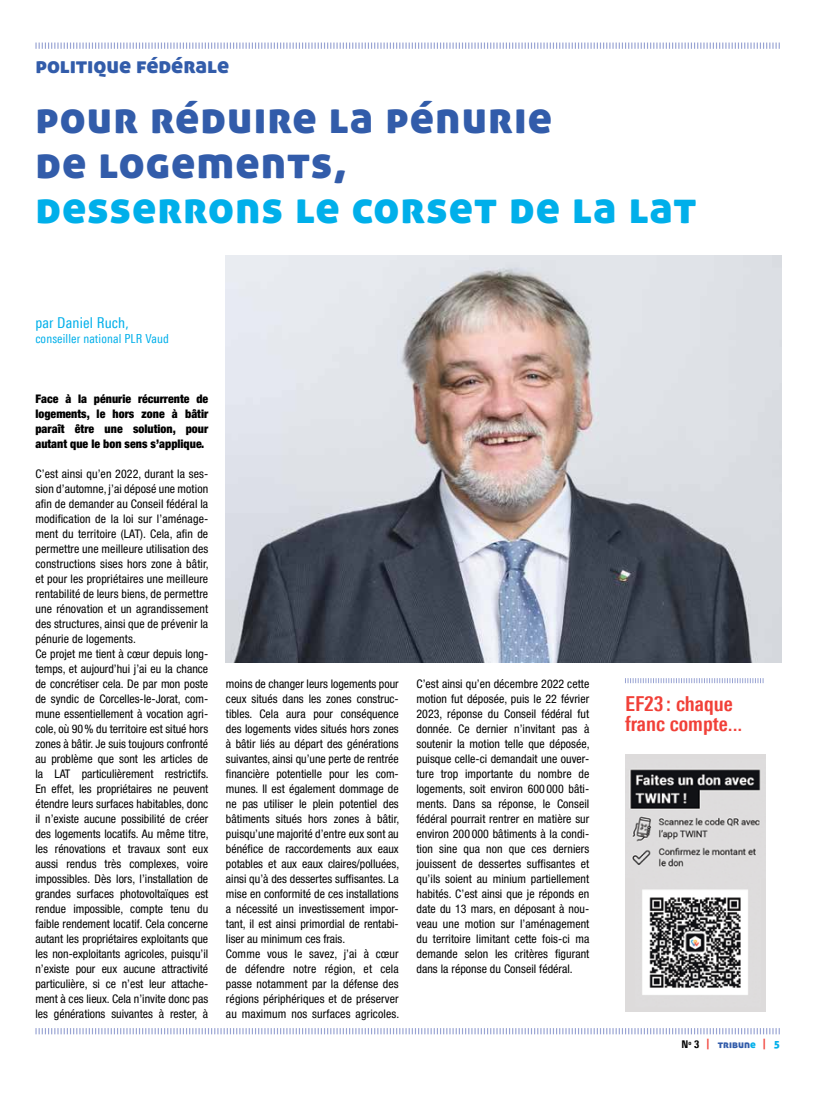
<style>
.page{position:relative;width:833px;height:1099px;background:#fff}
.page>*{position:absolute;margin:0;border:0;box-sizing:border-box;transform-origin:0 0}
.t1{font:45px/45px "Aller Display";letter-spacing:.025em;color:#325caa}
.t2{font:45px "Aller Display";letter-spacing:.025em;color:#00afea}
.t3{font:22.5px "Aller Display";letter-spacing:-.005em;color:#325caa}
.t4{font:700 20.62px/20.6px "Linotype Univers 620 Cn";color:#f14038}
.t5{font:15px "Linotype Univers 420 Cn";letter-spacing:.01em;color:#00afea}
.t6{font:12.5px "Linotype Univers 420 Cn";letter-spacing:.01em;color:#00afea}
.t7{font:condensed 11.88px/15px "Helvetica Neue LT Pro";color:#000}
.t8{font:900 condensed 11.88px/15px "Helvetica Neue LT Pro";color:#000;text-align:justify}
.t9{font:10.62px "Aller Display";color:#325caa}
.s1{font-family:"Linotype Univers 720 Cn";font-weight:800;color:#000}
.s2{font-family:"Linotype Univers 720 Cn";font-weight:800;color:#f14038}
.s3{color:#00afea}
</style>
<div class="page">
<svg style="left:35px;top:42px;width:745px;height:7px"></svg>
<svg style="left:35px;top:1028px;width:745px;height:7px"></svg>
<svg style="left:625px;top:678px;width:138px;height:5px"></svg>
<img style="left:625px;top:754px;width:140px;height:257px">
<img style="left:226px;top:255px;width:555px;height:408px">
<h2 class="t3" style="left:35px;top:50px;width:195px">politique fédérale</h2>
<h1 class="t1" style="left:35px;top:93px;width:518px">pour réduire la pénurie de logements,</h1>
<h1 class="t2" style="left:35px;top:178px;width:662px">desserrons le corset de la lat</h1>
<p class="t5" style="left:35px;top:313px;width:95px">par Daniel Ruch,</p>
<p class="t6" style="left:35px;top:331px;width:135px">conseiller national PLR Vaud</p>
<p class="t8" style="left:35px;top:391px;width:174px">Face à la pénurie récurrente de logements, le hors zone à bâtir paraît être une solution, pour autant que le bon sens s’applique.</p>
<p class="t7" style="left:35px;top:466px;width:175px">C’est ainsi qu’en 2022, durant la ses&shy;sion d’automne, j’ai déposé une motion afin de demander au Conseil fédéral la modification de la loi sur l’aménage&shy;ment du territoire (LAT). Cela, afin de permettre une meilleure utilisation des constructions sises hors zone à bâtir, et pour les propriétaires une meilleure rentabilité de leurs biens, de permettre une rénovation et un agrandissement des structures, ainsi que de prévenir la pénurie de logements.<br>Ce projet me tient à cœur depuis long&shy;temps, et aujourd’hui j’ai eu la chance de concrétiser cela. De par mon poste de syndic de Corcelles-le-Jorat, com&shy;mune essentiellement à vocation agri&shy;cole, où 90% du territoire est situé hors zones à bâtir. Je suis toujours confronté au problème que sont les articles de la LAT particulièrement restrictifs.<br>En effet, les propriétaires ne peuvent étendre leurs surfaces habitables, donc il n’existe aucune possibilité de créer des logements locatifs. Au même titre, les rénovations et travaux sont eux aussi rendus très complexes, voire impossibles. Dès lors, l’installation de grandes surfaces photovoltaïques est rendue impossible, compte tenu du faible rendement locatif. Cela concerne autant les propriétaires exploitants que les non-exploitants agricoles, puisqu’il n’existe pour eux aucune attractivité particulière, si ce n’est leur attache&shy;ment à ces lieux. Cela n’invite donc pas les générations suivantes à rester, à</p>
<p class="t7" style="left:226px;top:676px;width:175px">moins de changer leurs logements pour ceux situés dans les zones construc&shy;tibles. Cela aura pour conséquence des logements vides situés hors zones à bâtir liés au départ des générations suivantes, ainsi qu’une perte de rentrée financière potentielle pour les com&shy;munes. Il est également dommage de ne pas utiliser le plein potentiel des bâtiments situés hors zones à bâtir, puisqu’une majorité d’entre eux sont au bénéfice de raccordements aux eaux potables et aux eaux claires/polluées, ainsi qu’à des dessertes suffisantes. La mise en conformité de ces installations a nécessité un investissement impor&shy;tant, il est ainsi primordial de rentabi&shy;liser au minimum ces frais.<br>Comme vous le savez, j’ai à cœur de défendre notre région, et cela passe notamment par la défense des régions périphériques et de préserver au maximum nos surfaces agricoles.</p>
<p class="t7" style="left:416px;top:676px;width:175px;text-align:justify">C’est ainsi qu’en décembre 2022 cette motion fut déposée, puis le 22 février 2023, réponse du Conseil fédéral fut donnée. Ce dernier n’invitant pas à soutenir la motion telle que déposée, puisque celle-ci demandait une ouver&shy;ture trop importante du nombre de logements, soit environ 600 000 bâti&shy;ments. Dans sa réponse, le Conseil fédéral pourrait rentrer en matière sur environ 200 000 bâtiments à la condi&shy;tion sine qua non que ces derniers jouissent de dessertes suffisantes et qu’ils soient au minium partiellement habités. C’est ainsi que je réponds en date du 13 mars, en déposant à nou&shy;veau une motion sur l’aménagement du territoire limitant cette fois-ci ma demande selon les critères figurant dans la réponse du Conseil fédéral.</p>
<h3 class="t4" style="left:625px;top:693px;width:119px">EF23 : chaque franc compte...</h3>
<p class="t9" style="left:681px;top:1037px;width:100px"><span class="s1">N</span> <sup>o</sup> <span class="s1">3</span> <span class="s2">|</span> tribun<span class="s3">e</span> <span class="s2">|</span> <span class="s3">5</span></p>
</div>
